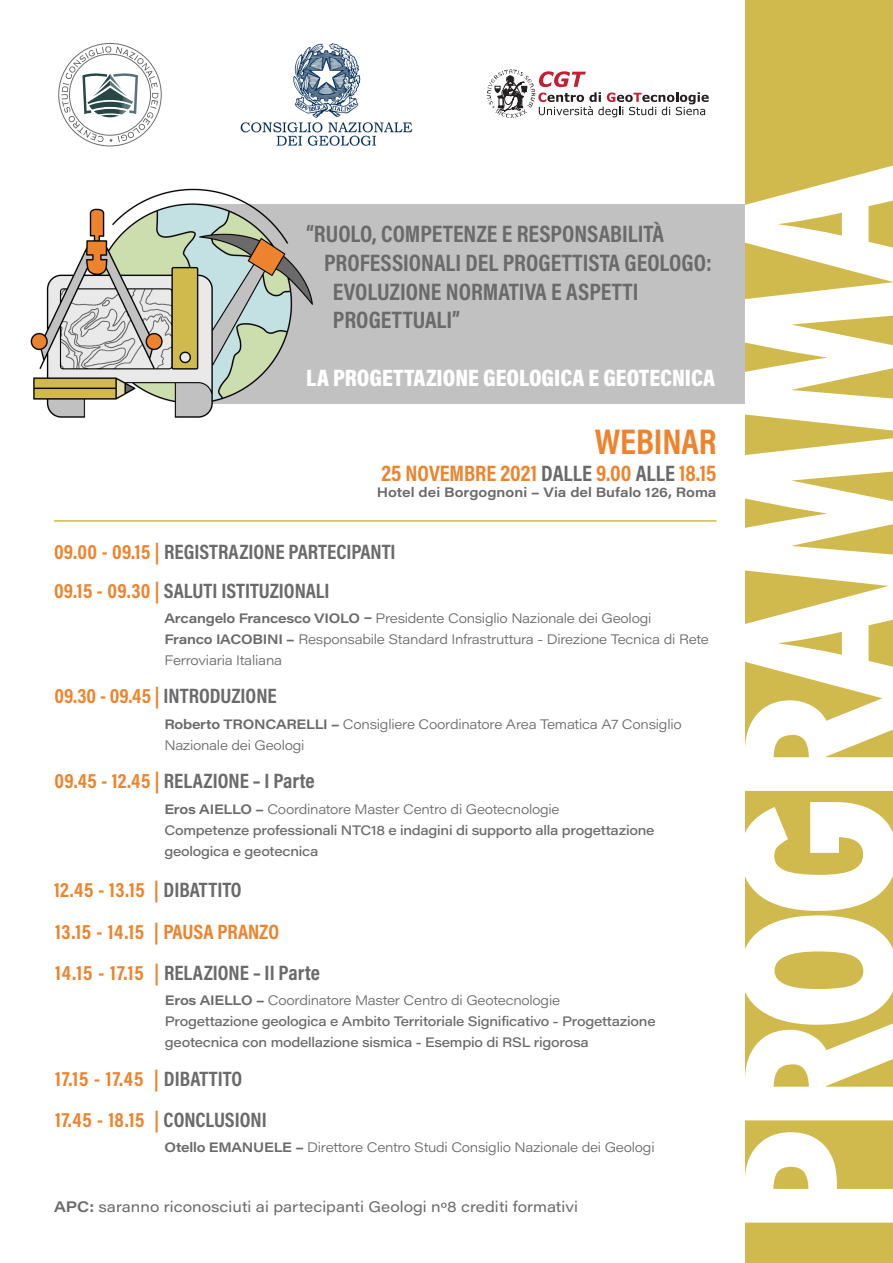
<style>
.page{position:relative;width:893px;height:1263px;background:#fff}
.page>*{position:absolute;margin:0;border:0;box-sizing:border-box;transform-origin:0 0}
.t1{font:800 condensed 227.7px "Tw Cen";letter-spacing:-.06em;color:#fff}
.t2{font:700 36px "Acumin Pro Cond";letter-spacing:-.005em;color:#ee832d}
.t3{font:700 24px "Acumin Pro Cond";color:#6a6a6a}
.t4{font:900 24px "Acumin Pro Cond";color:#fff}
.t5{font:700 22.5px "Acumin Pro Cond";color:#ee832d}
.t6{font:700 21px "Acumin Pro Cond";color:#6a6a6a}
.t7{font:700 21px "Acumin Pro Cond";color:#ee832d}
.t8{font:15px "Acumin Pro Wide";color:#6a6a6a}
.t9{font:300 13.5px/21px "Acumin Pro Wide";letter-spacing:-.02em;color:#6a6a6a}
.t10{font:500 13.5px/21px "Acumin Pro Wide";letter-spacing:-.02em;color:#6a6a6a}
.t11{font:600 13.5px "Acumin Pro Wide";color:#6a6a6a}
.s1{color:#6a6a6a}
.s2{color:#ee832d}
.s3{font-weight:600}
</style>
<div class="page">
<svg style="left:58px;top:43px;width:104px;height:103px"></svg>
<img style="left:240px;top:43px;width:173px;height:103px">
<svg style="left:486px;top:69px;width:223px;height:49px"></svg>
<div style="left:191px;top:205px;width:566px;height:199px;background:#c1c1c1"></div>
<div style="left:745px;top:1px;width:148px;height:1262px;background:#d0ba4d"></div>
<img style="left:30px;top:188px;width:359px;height:230px">
<hr style="left:54px;top:520px;width:662px;height:2px;background:#d0ba4d">
<p class="t3" style="left:306px;top:218px;width:359px">“RUOLO, COMPETENZE E RESPONSABILITÀ</p>
<p class="t3" style="left:324px;top:247px;width:389px">PROFESSIONALI DEL PROGETTISTA GEOLOGO:</p>
<p class="t3" style="left:333px;top:275px;width:307px">EVOLUZIONE NORMATIVA E ASPETTI</p>
<p class="t3" style="left:333px;top:304px;width:129px">PROGETTUALI”</p>
<p class="t4" style="left:306px;top:362px;width:410px">LA PROGETTAZIONE GEOLOGICA E GEOTECNICA</p>
<p class="t2" style="left:595px;top:418px;width:123px">WEBINAR</p>
<p class="t5" style="left:381px;top:458px;width:337px">25 NOVEMBRE 2021 <span class="s1">DALLE</span> 9.00 <span class="s1">ALLE</span> 18.15</p>
<p class="t11" style="left:377px;top:482px;width:341px">Hotel dei Borgognoni – Via del Bufalo 126, Roma</p>
<p class="t6" style="left:54px;top:538px;width:343px"><span class="s2">09.00 - 09.15 |</span> REGISTRAZIONE PARTECIPANTI</p>
<p class="t6" style="left:54px;top:577px;width:277px"><span class="s2">09.15 - 09.30 |</span> SALUTI ISTITUZIONALI</p>
<p class="t9" style="left:164px;top:607px;width:488px"><span class="s3">Arcangelo Francesco VIOLO –</span> Presidente Consiglio Nazionale dei Geologi</p>
<p class="t9" style="left:164px;top:628px;width:546px"><span class="s3">Franco IACOBINI –</span> Responsabile Standard Infrastruttura - Direzione Tecnica di Rete<br>Ferroviaria Italiana</p>
<p class="t7" style="left:55px;top:682px;width:224px">09.30 - 09.45 | <span class="s1">INTRODUZIONE</span></p>
<p class="t9" style="left:164px;top:713px;width:519px"><span class="s3">Roberto TRONCARELLI –</span> Consigliere Coordinatore Area Tematica A7 Consiglio<br>Nazionale dei Geologi</p>
<p class="t6" style="left:55px;top:767px;width:262px"><span class="s2">09.45 - 12.45 |</span> RELAZIONE – I Parte</p>
<p class="t9" style="left:164px;top:798px;width:397px"><span class="s3">Eros AIELLO –</span> Coordinatore Master Centro di Geotecnologie</p>
<p class="t10" style="left:164px;top:819px;width:491px">Competenze professionali NTC18 e indagini di supporto alla progettazione geologica e geotecnica</p>
<p class="t7" style="left:54px;top:876px;width:189px">12.45 - 13.15 | <span class="s1">DIBATTITO</span></p>
<p class="t7" style="left:55px;top:918px;width:226px">13.15 - 14.15 | PAUSA PRANZO</p>
<p class="t6" style="left:55px;top:959px;width:266px"><span class="s2">14.15 - 17.15 |</span> RELAZIONE – II Parte</p>
<p class="t9" style="left:165px;top:989px;width:397px"><span class="s3">Eros AIELLO –</span> Coordinatore Master Centro di Geotecnologie</p>
<p class="t10" style="left:165px;top:1010px;width:492px">Progettazione geologica e Ambito Territoriale Significativo - Progettazione geotecnica con modellazione sismica - Esempio di RSL rigorosa</p>
<p class="t7" style="left:55px;top:1065px;width:189px">17.15 - 17.45 | <span class="s1">DIBATTITO</span></p>
<p class="t7" style="left:55px;top:1106px;width:213px">17.45 - 18.15 | <span class="s1">CONCLUSIONI</span></p>
<p class="t9" style="left:164px;top:1136px;width:492px"><span class="s3">Otello EMANUELE –</span> Direttore Centro Studi Consiglio Nazionale dei Geologi</p>
<p class="t8" style="left:54px;top:1196px;width:525px"><span class="s3">APC:</span> saranno riconosciuti ai partecipanti Geologi no8 crediti formativi</p>
<p class="t1" style="left:685px;top:1238px;width:1076px;rotate:-90deg">PROGRAMMA</p>
</div>
